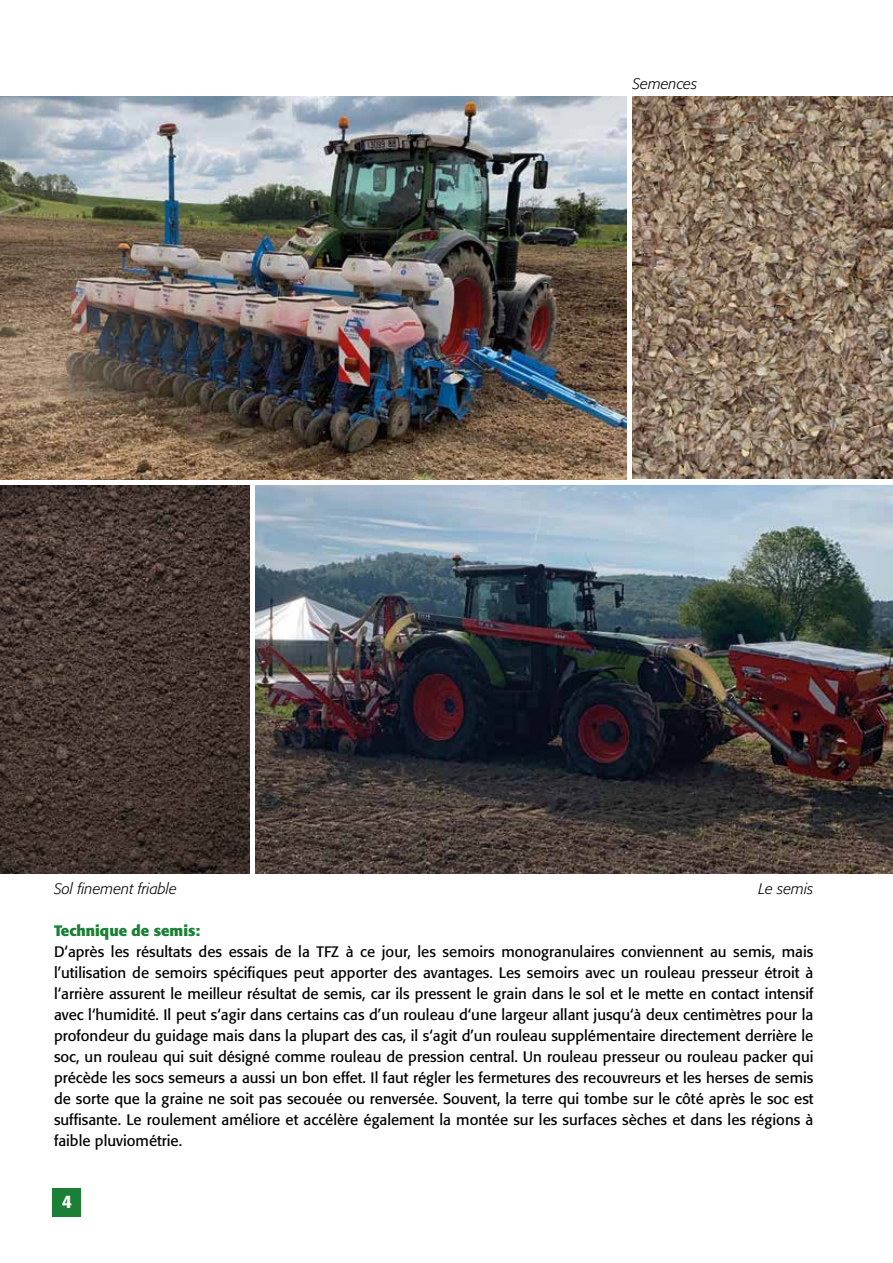
<style>
.page{position:relative;width:893px;height:1263px;background:#fff}
.page>*{position:absolute;margin:0;border:0;box-sizing:border-box;transform-origin:0 0}
.t1{font:500 18px "Formata";color:#fff}
.t2{font:15px/21px "Formata";color:#000;text-align:justify}
.t3{font:italic 300 15px "Formata";color:#000}
.t4{font:700 15px "Formata";color:#1b8036}
</style>
<div class="page">
<div style="left:52px;top:1188px;width:29px;height:29px;background:#1b8036"></div>
<img style="left:0;top:96px;width:626px;height:383px">
<img style="left:256px;top:485px;width:637px;height:388px">
<img style="left:632px;top:96px;width:261px;height:383px">
<img style="left:0;top:485px;width:249px;height:388px">
<p class="t3" style="left:632px;top:75px;width:67px">Semences</p>
<p class="t3" style="left:54px;top:880px;width:124px">Sol finement friable</p>
<p class="t3" style="left:758px;top:880px;width:57px">Le semis</p>
<p class="t4" style="left:54px;top:921px;width:148px">Technique de semis:</p>
<p class="t2" style="left:54px;top:941px;width:761px">D‘après les résultats des essais de la TFZ à ce jour, les semoirs monogranulaires conviennent au semis, mais l’utilisation de semoirs spécifiques peut apporter des avantages. Les semoirs avec un rouleau presseur étroit à l‘arrière assurent le meilleur résultat de semis, car ils pressent le grain dans le sol et le mette en contact intensif avec l‘humidité. Il peut s‘agir dans certains cas d’un rouleau d‘une largeur allant jusqu‘à deux centimètres pour la profondeur du guidage mais dans la plupart des cas, il s‘agit d’un rouleau supplémentaire directement derrière le soc, un rouleau qui suit désigné comme rouleau de pression central. Un rouleau presseur ou rouleau packer qui précède les socs semeurs a aussi un bon effet. Il faut régler les fermetures des recouvreurs et les herses de semis de sorte que la graine ne soit pas secouée ou renversée. Souvent, la terre qui tombe sur le côté après le soc est suffisante. Le roulement améliore et accélère également la montée sur les surfaces sèches et dans les régions à faible pluviométrie.</p>
<p class="t1" style="left:62px;top:1191px;width:12px">4</p>
</div>
